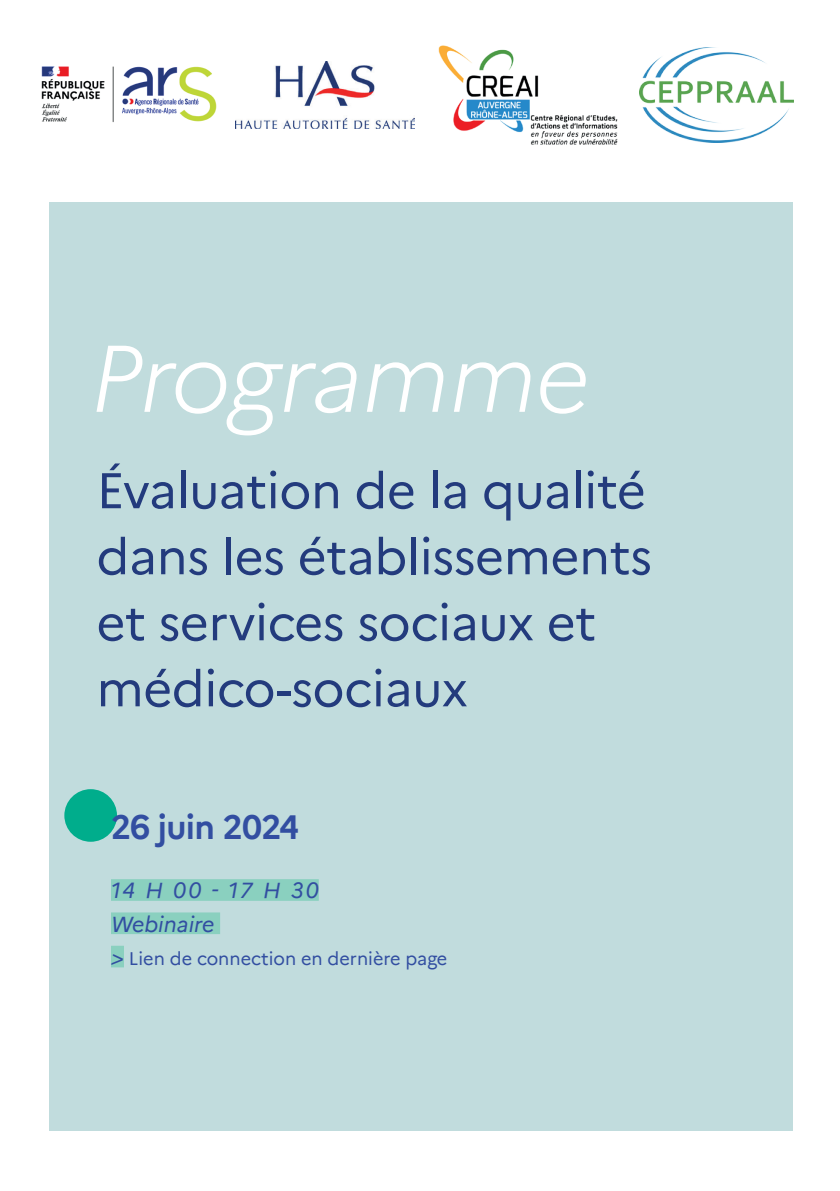
<style>
.page{position:relative;width:840px;height:1191px;background:#fff}
.page>*{position:absolute;margin:0;border:0;box-sizing:border-box;transform-origin:0 0}
.t1{font:italic 300 94.4px "Marianne";letter-spacing:-.01em;color:#fff}
.t2{font:50px/66px "Marianne";letter-spacing:-.01em;color:#233b7d}
.t3{font:700 33.2px "Marianne";letter-spacing:-.02em;color:#324ea1}
.t4{font:italic 21.6px/33.2px "Marianne";color:#324ea1}
.t5{font:18px "Marianne";color:#324ea1}
.s1{font-style:italic;font-size:21.6px}
</style>
<div class="page">
<div style="left:49px;top:202px;width:743px;height:928px;background:#c1dcdd"></div>
<div style="left:64px;top:789px;width:53px;height:52px;background:#00ad8c;border-radius:50%"></div>
<div style="left:111px;top:879px;width:207px;height:21px;background:#8ad0bf"></div>
<div style="left:111px;top:912px;width:109px;height:22px;background:#8ad0bf"></div>
<div style="left:111px;top:945px;width:13px;height:22px;background:#8ad0bf"></div>
<img style="left:41px;top:66px;width:176px;height:57px">
<img style="left:235px;top:61px;width:179px;height:68px">
<img style="left:438px;top:45px;width:180px;height:100px">
<img style="left:639px;top:48px;width:153px;height:94px">
<h1 class="t1" style="left:90px;top:305px;width:500px">Programme</h1>
<p class="t2" style="left:96px;top:453px;width:557px">Évaluation de la qualité dans les établissements et services sociaux et médico-sociaux</p>
<p class="t3" style="left:111px;top:802px;width:189px">26 juin 2024</p>
<p class="t4" style="left:111px;top:872px;width:209px">14 H 00 - 17 H 30<br>Webinaire</p>
<p class="t5" style="left:111px;top:944px;width:338px"><span class="s1">&gt;</span> Lien de connection en dernière page</p>
</div>
